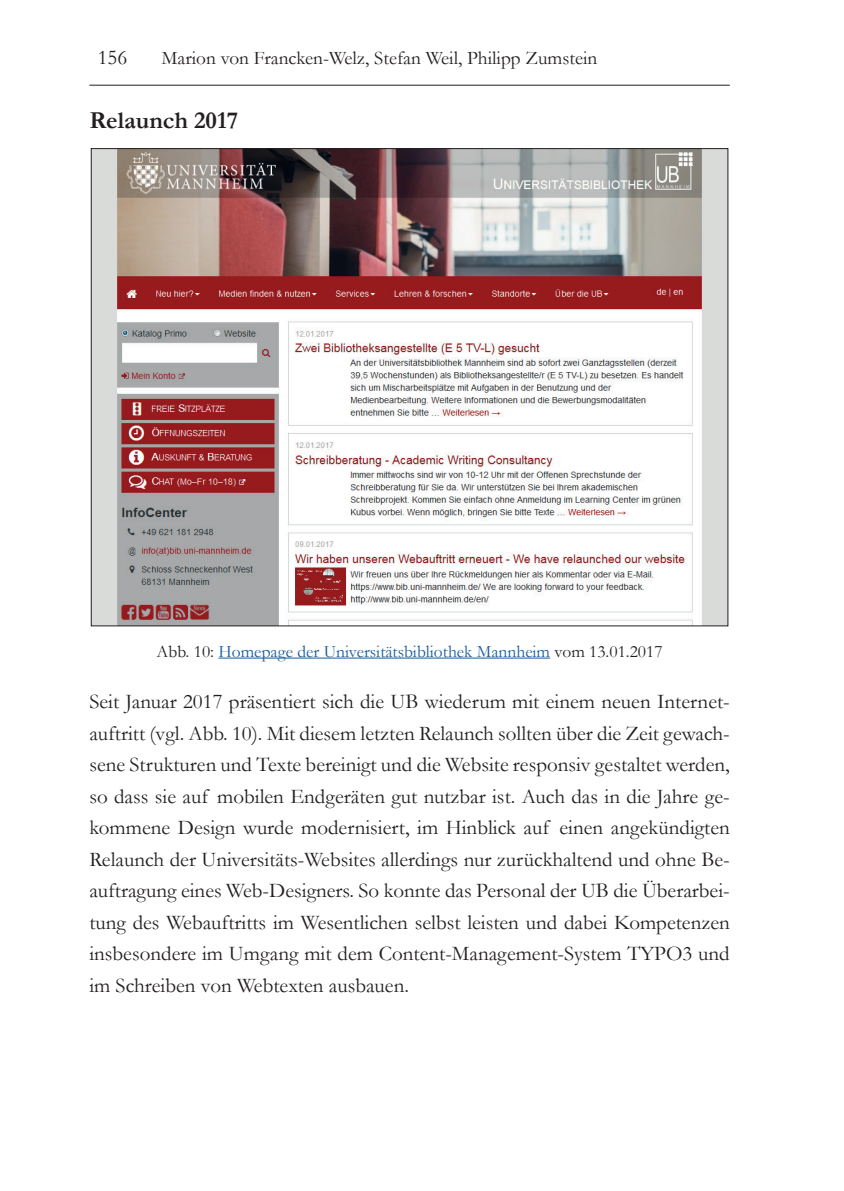
<style>
.page{position:relative;width:844px;height:1191px;background:#fff}
.page>*{position:absolute;margin:0;border:0;box-sizing:border-box;transform-origin:0 0}
.t1{font:700 24.5px "Garamond";color:#231f20}
.t2{font:21px/31.5px "Garamond";color:#231f20;text-align:justify}
.t3{font:19.25px "Garamond";color:#231f20}
.t4{font:17.5px "Garamond";color:#175d9e}
.s1{color:#231f20}
</style>
<div class="page">
<hr style="left:89px;top:85px;width:640px;height:1px;background:#231f20">
<hr style="left:218px;top:657px;width:332px;height:1px;background:#175d9e">
<img style="left:93px;top:150px;width:633px;height:474px">
<p class="t2" style="left:98px;top:41px;width:31px">156</p>
<p class="t3" style="left:161px;top:45px;width:437px">Marion von Francken-Welz, Stefan Weil, Philipp Zumstein</p>
<p class="t1" style="left:89px;top:103px;width:150px">Relaunch 2017</p>
<p class="t4" style="left:156px;top:639px;width:507px"><span class="s1">Abb. 10:</span> Homepage der Universitätsbibliothek Mannheim <span class="s1">vom 13.01.2017</span></p>
<p class="t2" style="left:89px;top:685px;width:641px">Seit Januar 2017 präsentiert sich die UB wiederum mit einem neuen Internet&shy;auftritt (vgl. Abb. 10). Mit diesem letzten Relaunch sollten über die Zeit gewach&shy;sene Strukturen und Texte bereinigt und die Website responsiv gestaltet werden, so dass sie auf mobilen Endgeräten gut nutzbar ist. Auch das in die Jahre ge&shy;kommene Design wurde modernisiert, im Hinblick auf einen angekündigten Relaunch der Universitäts-Websites allerdings nur zurückhaltend und ohne Be&shy;auftragung eines Web-Designers. So konnte das Personal der UB die Überarbei&shy;tung des Webauftritts im Wesentlichen selbst leisten und dabei Kompetenzen insbesondere im Umgang mit dem Content-Management-System TYPO3 und im Schreiben von Webtexten ausbauen.</p>
</div>
